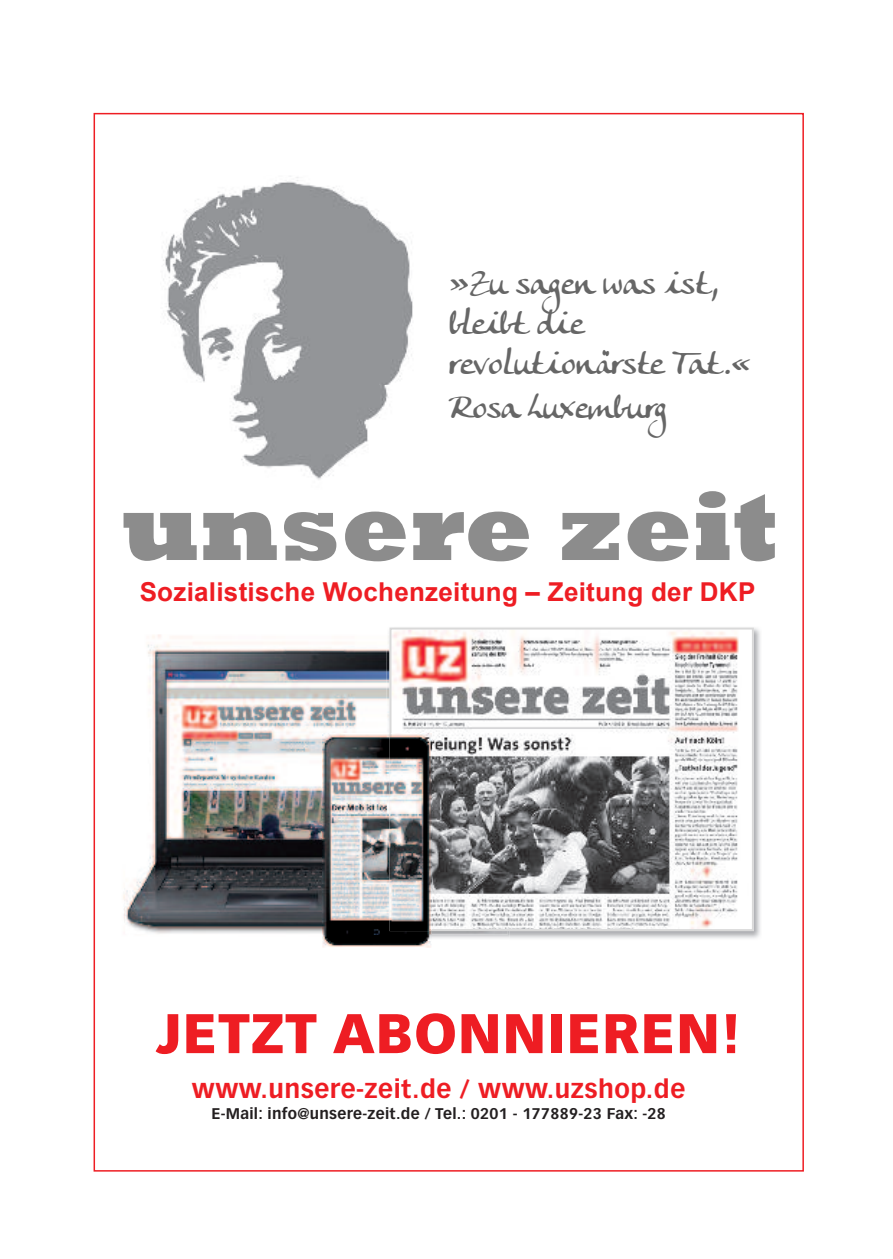
<style>
.page{position:relative;width:893px;height:1259px;background:#fff}
.page>*{position:absolute;margin:0;border:0;box-sizing:border-box;transform-origin:0 0}
.t1{font:800 99.3px "Rockwell";color:#8c8c8c}
.t2{font:900 54.6px "Vectora LT Std";letter-spacing:.02em;color:#ee1d23}
.t3{font:33.6px/40.2px "Anke Calligraphic FG";letter-spacing:.02em;color:#666}
.t4{font:700 26.1px "Arial";letter-spacing:.01em;color:#ee1d23}
.t5{font:700 25.2px "Vectora LT Std";letter-spacing:.02em;color:#ee1d23}
.t6{font:700 15.3px "Vectora LT Std";letter-spacing:.02em;color:#231f20}
</style>
<div class="page">
<img style="left:125px;top:648px;width:262px;height:286px">
<img style="left:509px;top:628px;width:251px;height:311px">
<img style="left:387px;top:636px;width:122px;height:303px">
<svg style="left:389px;top:627px;width:365px;height:304px"></svg>
<img style="left:322px;top:934px;width:109px;height:14px">
<img style="left:322px;top:733px;width:65px;height:201px">
<img style="left:387px;top:733px;width:44px;height:207px">
<img style="left:389px;top:733px;width:42px;height:198px">
<img style="left:163px;top:176px;width:250px;height:304px">
<p class="t3" style="left:449px;top:262px;width:304px">»Zu sagen was ist, bleibt die revolutionärste Tat.«</p>
<p class="t3" style="left:449px;top:387px;width:219px">Rosa Luxemburg</p>
<h1 class="t1" style="left:121px;top:466px;width:659px">unsere zeit</h1>
<p class="t4" style="left:140px;top:577px;width:617px">Sozialistische Wochenzeitung – Zeitung der DKP</p>
<h2 class="t2" style="left:156px;top:1008px;width:586px">JETZT ABONNIEREN!</h2>
<p class="t5" style="left:192px;top:1078px;width:495px">www.unsere-zeit.de / www.uzshop.de</p>
<p class="t6" style="left:211px;top:1106px;width:456px">E-Mail: info@unsere-zeit.de / Tel.: 0201 - 177889-23 Fax: -28</p>
</div>
